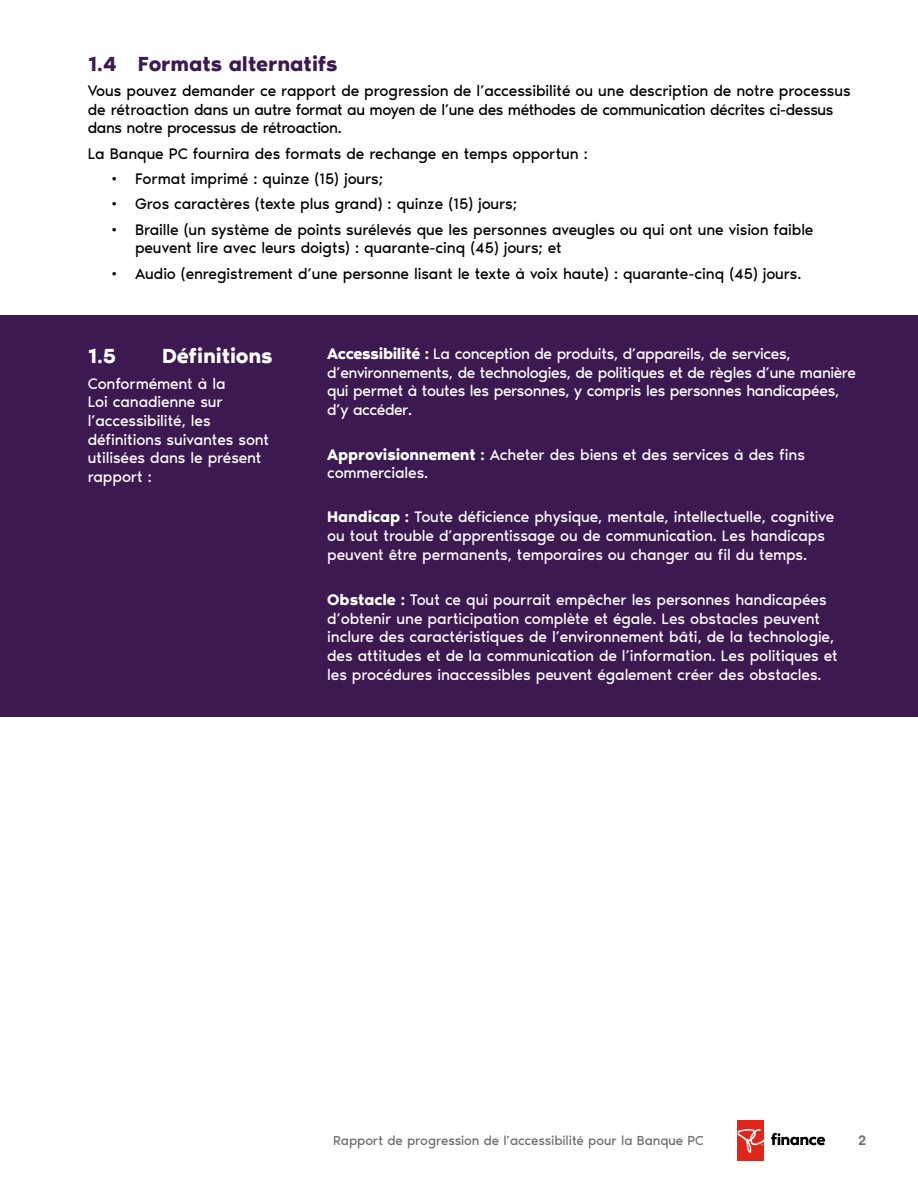
<style>
.page{position:relative;width:918px;height:1188px;background:#fff}
.page>*{position:absolute;margin:0;border:0;box-sizing:border-box;transform-origin:0 0}
.subtitle_h3{font:600 21px "Noir Pro";color:#3d1952}
.subtitle_h3-2{font:600 21px "Noir Pro";letter-spacing:-.005em;color:#fff}
.Paragraph_Style_1{font:15.75px/18.6px "Noir Pro";letter-spacing:-.015em;color:#fff}
.Paragraph_Style_1-2{font:15.75px/18.6px "Noir Pro";letter-spacing:-.01em;color:#000}
.t1{font:13.5px "Noir Pro";letter-spacing:-.01em;color:#6d6e71}
.t2{font:700 13.5px "Helvetica";color:#6d6e71}
.s1{font-weight:600}
</style>
<div class="page">
<div style="left:738px;top:1121px;width:26px;height:40px;background:#e1251b"></div>
<svg style="left:771px;top:1133px;width:54px;height:12px"></svg>
<svg style="left:738px;top:1129px;width:26px;height:24px"></svg>
<div style="left:0;top:315px;width:918px;height:402px;background:#3d1952"></div>
<h3 class="subtitle_h3" style="left:88px;top:47px;width:251px">1.4 Formats alternatifs</h3>
<p class="Paragraph_Style_1-2" style="left:88px;top:81px;width:764px">Vous pouvez demander ce rapport de progression de l’accessibilité ou une description de notre processus de rétroaction dans un autre format au moyen de l’une des méthodes de communication décrites ci-dessus dans notre processus de rétroaction.</p>
<p class="Paragraph_Style_1-2" style="left:88px;top:143px;width:502px">La Banque PC fournira des formats de rechange en temps opportun :</p>
<p class="Paragraph_Style_1-2" style="left:108px;top:168px;width:277px">• Format imprimé : quinze (15) jours;</p>
<p class="Paragraph_Style_1-2" style="left:108px;top:194px;width:411px">• Gros caractères (texte plus grand) : quinze (15) jours;</p>
<p class="Paragraph_Style_1-2" style="left:135px;top:219px;width:680px;text-indent:-27px">• Braille (un système de points surélevés que les personnes aveugles ou qui ont une vision faible peuvent lire avec leurs doigts) : quarante-cinq (45) jours; et</p>
<p class="Paragraph_Style_1-2" style="left:108px;top:263px;width:695px">• Audio (enregistrement d’une personne lisant le texte à voix haute) : quarante-cinq (45) jours.</p>
<h3 class="subtitle_h3-2" style="left:88px;top:340px;width:30px">1.5</h3>
<h3 class="subtitle_h3-2" style="left:162px;top:340px;width:112px">Définitions</h3>
<p class="Paragraph_Style_1" style="left:88px;top:373px;width:183px">Conformément à la<br>Loi canadienne sur l’accessibilité, les définitions suivantes sont utilisées dans le présent rapport :</p>
<p class="Paragraph_Style_1" style="left:327px;top:344px;width:530px"><span class="s1">Accessibilité :</span> La conception de produits, d’appareils, de services, d’environnements, de technologies, de politiques et de règles d’une manière qui permet à toutes les personnes, y compris les personnes handicapées, d’y accéder.</p>
<p class="Paragraph_Style_1" style="left:327px;top:444px;width:479px"><span class="s1">Approvisionnement :</span> Acheter des biens et des services à des fins commerciales.</p>
<p class="Paragraph_Style_1" style="left:327px;top:507px;width:509px"><span class="s1">Handicap :</span> Toute déficience physique, mentale, intellectuelle, cognitive ou tout trouble d’apprentissage ou de communication. Les handicaps peuvent être permanents, temporaires ou changer au fil du temps.</p>
<p class="Paragraph_Style_1" style="left:327px;top:590px;width:512px"><span class="s1">Obstacle :</span> Tout ce qui pourrait empêcher les personnes handicapées d’obtenir une participation complète et égale. Les obstacles peuvent inclure des caractéristiques de l’environnement bâti, de la technologie, des attitudes et de la communication de l’information. Les politiques et les procédures inaccessibles peuvent également créer des obstacles.</p>
<p class="t1" style="left:333px;top:1131px;width:372px">Rapport de progression de l’accessibilité pour la Banque PC</p>
<p class="t2" style="left:858px;top:1132px;width:9px">2</p>
</div>
